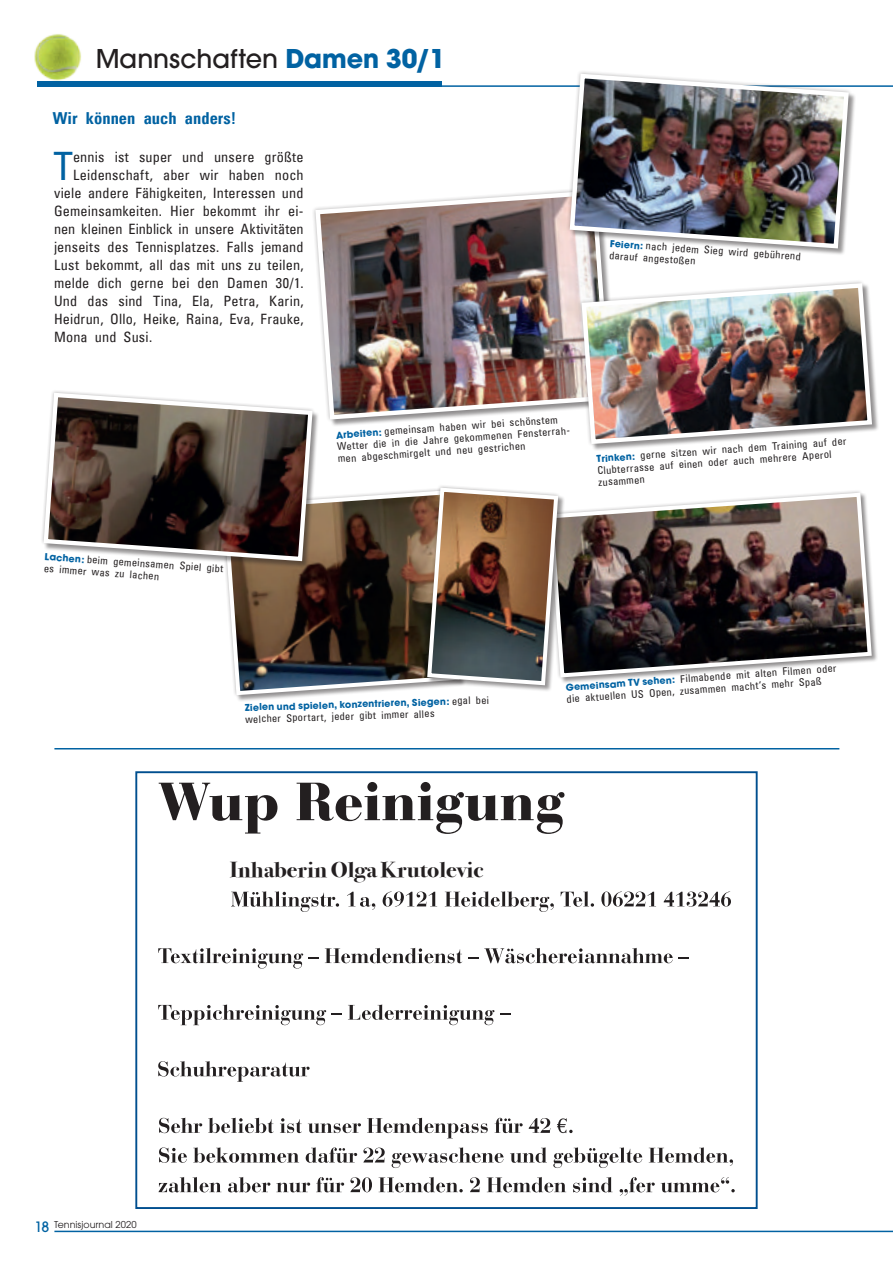
<style>
.page{position:relative;width:893px;height:1263px;background:#fff}
.page>*{position:absolute;margin:0;border:0;box-sizing:border-box;transform-origin:0 0}
.t1{font:condensed 39.15px "Univers";color:#0162a2}
.t2{font:500 28.5px "Avant Garde Gothic Itc T";color:#231f20}
.t3{font:700 21.75px "Bodoni Svty Two OSITCTT";color:#231f20;scale:1.11 1}
.t4{font:700 condensed 16.5px "Univers";color:#0162a2}
.t5{font:condensed 14.25px "Univers";letter-spacing:.01em;color:#231f20}
.t6{font:condensed 10.5px/12px "Univers";color:#231f20}
.t7{font:700 10.5px "Avant Garde Gothic Itc T";color:#0162a2}
.t8{font:10.5px "Avant Garde Gothic Itc T";color:#231f20}
.s1{font-weight:700;color:#0162a2}
.s2{font-family:"Avant Garde Gothic Itc T";font-weight:700;font-stretch:normal;color:#0162a2}
.s3{font-family:"Univers";font-weight:400;font-stretch:condensed;color:#231f20}
.s4{font-weight:500;font-size:15.75px;color:#0162a2}
</style>
<div class="page">
<hr style="left:54px;top:1231px;width:839px;height:1px;background:#0162a2">
<img style="left:34px;top:34px;width:47px;height:47px">
<hr style="left:37px;top:85px;width:856px;height:2px;background:#0162a2">
<div style="left:37px;top:81px;width:404px;height:6px;background:#0162a2"></div>
<img style="left:313px;top:190px;width:296px;height:232px">
<svg style="left:225px;top:490px;width:198px;height:207px;background:#574b42"></svg>
<div style="left:582px;top:284px;width:297px;height:167px;background:#231f20;opacity:.45"></div>
<svg style="left:577px;top:279px;width:299px;height:169px"></svg>
<img style="left:579px;top:281px;width:295px;height:165px">
<img style="left:565px;top:491px;width:309px;height:189px">
<div style="left:570px;top:74px;width:286px;height:182px;background:#231f20;opacity:.45"></div>
<svg style="left:565px;top:74px;width:288px;height:179px"></svg>
<img style="left:567px;top:71px;width:284px;height:180px">
<div style="left:427px;top:488px;width:138px;height:204px;background:#231f20;opacity:.45"></div>
<img style="left:423px;top:486px;width:139px;height:203px">
<div style="left:44px;top:393px;width:275px;height:175px;background:#231f20;opacity:.45"></div>
<svg style="left:44px;top:389px;width:272px;height:176px"></svg>
<svg style="left:42px;top:390px;width:273px;height:173px"></svg>
<hr style="left:54px;top:748px;width:785px;height:1px;background:#0162a2">
<svg style="left:159px;top:783px;width:118px;height:50px"></svg>
<svg style="left:297px;top:782px;width:267px;height:52px"></svg>
<svg style="left:231px;top:891px;width:108px;height:21px"></svg>
<svg style="left:347px;top:892px;width:28px;height:18px"></svg>
<svg style="left:383px;top:891px;width:53px;height:15px"></svg>
<svg style="left:445px;top:891px;width:109px;height:21px"></svg>
<svg style="left:561px;top:891px;width:33px;height:16px"></svg>
<svg style="left:601px;top:891px;width:54px;height:15px"></svg>
<svg style="left:664px;top:891px;width:67px;height:15px"></svg>
<svg style="left:158px;top:948px;width:145px;height:20px"></svg>
<svg style="left:325px;top:948px;width:137px;height:15px"></svg>
<svg style="left:484px;top:948px;width:189px;height:15px"></svg>
<svg style="left:158px;top:1004px;width:168px;height:21px"></svg>
<svg style="left:332px;top:1013px;width:10px;height:2px"></svg>
<svg style="left:348px;top:1004px;width:146px;height:21px"></svg>
<svg style="left:500px;top:1013px;width:10px;height:2px"></svg>
<svg style="left:158px;top:1061px;width:152px;height:21px"></svg>
<svg style="left:159px;top:1117px;width:43px;height:16px"></svg>
<svg style="left:208px;top:1117px;width:66px;height:16px"></svg>
<svg style="left:280px;top:1118px;width:22px;height:15px"></svg>
<svg style="left:308px;top:1123px;width:53px;height:10px"></svg>
<svg style="left:367px;top:1117px;width:121px;height:21px"></svg>
<svg style="left:495px;top:1118px;width:28px;height:15px"></svg>
<svg style="left:529px;top:1118px;width:21px;height:15px"></svg>
<svg style="left:557px;top:1118px;width:16px;height:15px"></svg>
<svg style="left:159px;top:1147px;width:28px;height:16px"></svg>
<svg style="left:193px;top:1147px;width:106px;height:16px"></svg>
<svg style="left:306px;top:1147px;width:51px;height:16px"></svg>
<svg style="left:363px;top:1147px;width:22px;height:15px"></svg>
<svg style="left:392px;top:1147px;width:112px;height:21px"></svg>
<svg style="left:510px;top:1147px;width:37px;height:16px"></svg>
<svg style="left:553px;top:1147px;width:89px;height:21px"></svg>
<svg style="left:649px;top:1147px;width:84px;height:19px"></svg>
<svg style="left:158px;top:1177px;width:63px;height:15px"></svg>
<svg style="left:228px;top:1177px;width:42px;height:15px"></svg>
<svg style="left:276px;top:1182px;width:34px;height:10px"></svg>
<svg style="left:316px;top:1177px;width:28px;height:15px"></svg>
<svg style="left:350px;top:1177px;width:22px;height:15px"></svg>
<svg style="left:379px;top:1177px;width:84px;height:15px"></svg>
<svg style="left:470px;top:1177px;width:10px;height:15px"></svg>
<svg style="left:487px;top:1177px;width:79px;height:15px"></svg>
<svg style="left:573px;top:1177px;width:40px;height:15px"></svg>
<svg style="left:620px;top:1177px;width:35px;height:18px"></svg>
<svg style="left:661px;top:1177px;width:74px;height:15px"></svg>
<div style="left:135px;top:771px;width:623px;height:438px;border:2px solid #004f8f"></div>
<h2 class="t2" style="left:96px;top:42px;width:351px">Mannschaften <span class="s1">Damen 30/1</span></h2>
<h3 class="t4" style="left:53px;top:108px;width:185px">Wir können auch anders!</h3>
<h1 class="t1" style="left:53px;top:141px;width:21px">T</h1>
<h3 class="t5" style="left:73px;top:148px;width:232px">ennis ist super und unsere größte</h3>
<h3 class="t5" style="left:73px;top:166px;width:232px">Leidenschaft, aber wir haben noch</h3>
<h3 class="t5" style="left:54px;top:184px;width:251px">viele andere Fähigkeiten, Interessen und</h3>
<h3 class="t5" style="left:54px;top:202px;width:251px">Gemeinsamkeiten. Hier bekommt ihr ei-</h3>
<h3 class="t5" style="left:54px;top:220px;width:251px">nen kleinen Einblick in unsere Aktivitäten</h3>
<h3 class="t5" style="left:54px;top:238px;width:251px">jenseits des Tennisplatzes. Falls jemand</h3>
<h3 class="t5" style="left:54px;top:256px;width:251px">Lust bekommt, all das mit uns zu teilen,</h3>
<h3 class="t5" style="left:54px;top:274px;width:251px">melde dich gerne bei den Damen 30/1.</h3>
<h3 class="t5" style="left:54px;top:292px;width:251px">Und das sind Tina, Ela, Petra, Karin,</h3>
<h3 class="t5" style="left:54px;top:310px;width:251px">Heidrun, Ollo, Heike, Raina, Eva, Frauke,</h3>
<h3 class="t5" style="left:54px;top:328px;width:100px">Mona und Susi.</h3>
<p class="t6" style="left:611px;top:237px;width:193px;rotate:4deg"><span class="s2">Feiern:</span> nach jedem Sieg wird gebührend darauf angestoßen</p>
<p class="t6" style="left:45px;top:550px;width:180px;rotate:4deg"><span class="s2">Lachen:</span> beim gemeinsamen Spiel gibt es immer was zu lachen</p>
<p class="t6" style="left:336px;top:428px;width:237px;rotate:-4deg"><span class="s2">Arbeiten:</span> gemeinsam haben wir bei schönstem<br>Wetter die in die Jahre gekommenen Fensterrah&shy;men abgeschmirgelt und neu gestrichen</p>
<p class="t6" style="left:596px;top:452px;width:252px;rotate:-4deg"><span class="s2">Trinken:</span> gerne sitzen wir nach dem Training auf der<br>Clubterrasse auf einen oder auch mehrere Aperol zusammen</p>
<p class="t7" style="left:245px;top:701px;width:246px;rotate:-2deg">Zielen und spielen, konzentrieren, Siegen: <span class="s3">egal bei</span></p>
<p class="t6" style="left:245px;top:713px;width:191px;rotate:-2deg">welcher Sportart, jeder gibt immer alles</p>
<h3 class="t3" style="left:230px;top:857px;width:230px">Inhaberin Olga Krutolevic</h3>
<p class="t6" style="left:565px;top:681px;width:273px;rotate:-4deg"><span class="s2">Gemeinsam TV sehen:</span> Filmabende mit alten Filmen oder die aktuellen US Open, zusammen macht’s mehr Spaß</p>
<p class="t8" style="left:35px;top:1218px;width:104px"><span class="s4">18</span> Tennisjournal 2020</p>
</div>
